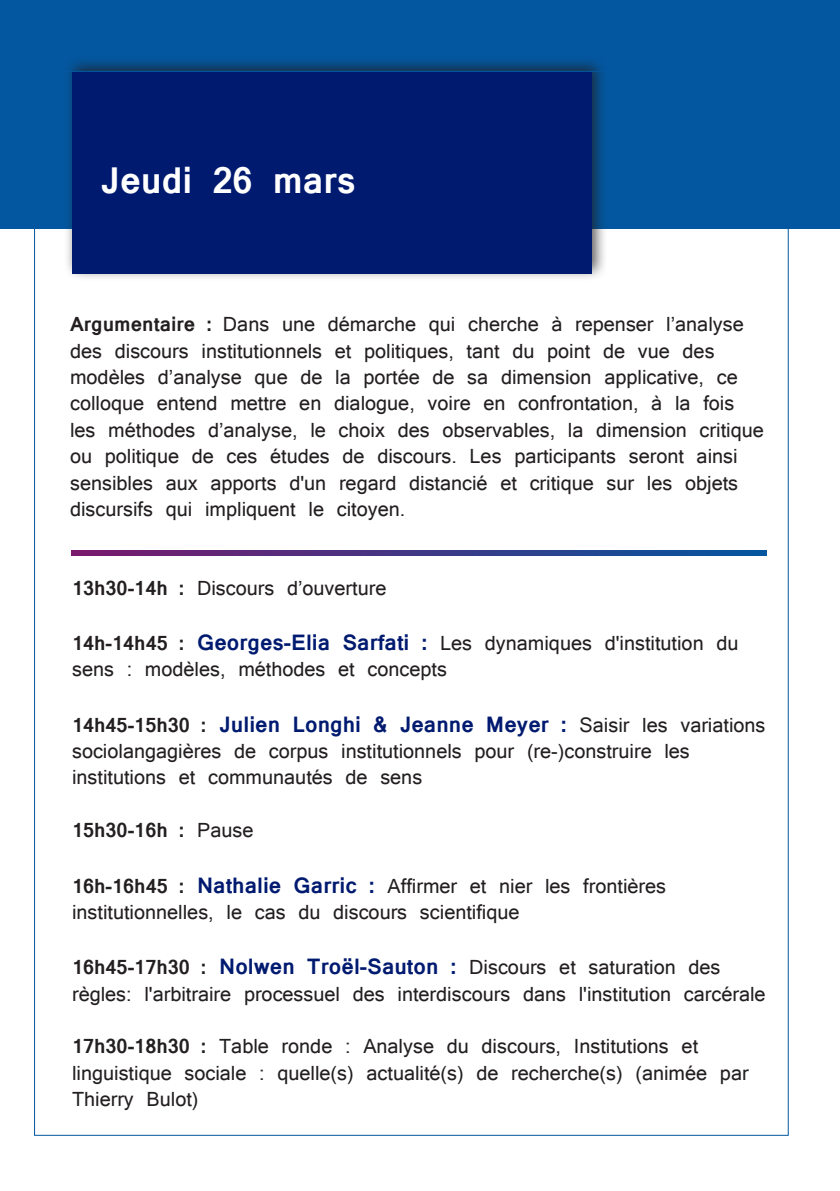
<style>
.page{position:relative;width:840px;height:1191px;background:#fff}
.page>*{position:absolute;margin:0;border:0;box-sizing:border-box;transform-origin:0 0}
.Style_de_paragraphe{font:700 40px "Latha";color:#fff}
.t1{font:700 24px "Latha";color:#001a70}
.t2{font:22px/26.4px "Latha";color:#231f20}
.t3{font:700 22px "Latha";color:#231f20}
.s1{font-weight:700}
.s2{font-weight:700;font-size:24px;color:#001a70}
.s3{font-size:22px;color:#231f20}
.s4{font-weight:400;font-size:22px;color:#231f20}
.s5{font-weight:400}
</style>
<div class="page">
<div style="left:0;top:0;width:839px;height:229px;background:#0357a0"></div>
<div style="left:64px;top:56px;width:543px;height:225px;background:#231f20;opacity:.75"></div>
<div style="left:72px;top:72px;width:519px;height:201px;background:#001a70"></div>
<svg style="left:71px;top:550px;width:695px;height:6px;background:#3f3785"></svg>
<p class="Style_de_paragraphe" style="left:100px;top:148px;width:257px">Jeudi 26 mars</p>
<p class="t2" style="left:70px;top:311px;width:694px"><span class="s1">Argumentaire :</span> Dans une démarche qui cherche à repenser l’analyse des discours institutionnels et politiques, tant du point de vue des modèles d’analyse que de la portée de sa dimension applicative, ce colloque entend mettre en dialogue, voire en confrontation, à la fois les méthodes d’analyse, le choix des observables, la dimension critique ou politique de ces études de discours. Les participants seront ainsi sensibles aux apports d'un regard distancié et critique sur les objets discursifs qui impliquent le citoyen.</p>
<p class="t2" style="left:72px;top:574px;width:315px"><span class="s1">13h30-14h :</span> Discours d’ouverture</p>
<p class="t2" style="left:72px;top:630px;width:667px"><span class="s1">14h-14h45 :</span> <span class="s2">Georges-Elia Sarfati :</span> Les dynamiques d'institution du sens : modèles, méthodes et concepts</p>
<p class="t1" style="left:72px;top:705px;width:694px"><span class="s3">14h45-15h30 :</span> Julien Longhi &amp; Jeanne Meyer : <span class="s4">Saisir les variations</span></p>
<p class="t2" style="left:72px;top:738px;width:619px">sociolangagières de corpus institutionnels pour (re-)construire les institutions et communautés de sens</p>
<p class="t3" style="left:72px;top:813px;width:183px">15h30-16h : <span class="s5">Pause</span></p>
<p class="t2" style="left:72px;top:872px;width:595px"><span class="s1">16h-16h45 :</span> <span class="s2">Nathalie Garric :</span> Affirmer et nier les frontières institutionnelles, le cas du discours scientifique</p>
<p class="t2" style="left:72px;top:954px;width:694px"><span class="s1">16h45-17h30 :</span> <span class="s2">Nolwen Troël-Sauton :</span> Discours et saturation des règles: l'arbitraire processuel des interdiscours dans l'institution carcérale</p>
<p class="t2" style="left:72px;top:1033px;width:677px"><span class="s1">17h30-18h30 :</span> Table ronde : Analyse du discours, Institutions et linguistique sociale : quelle(s) actualité(s) de recherche(s) (animée par<br>Thierry Bulot)</p>
</div>
